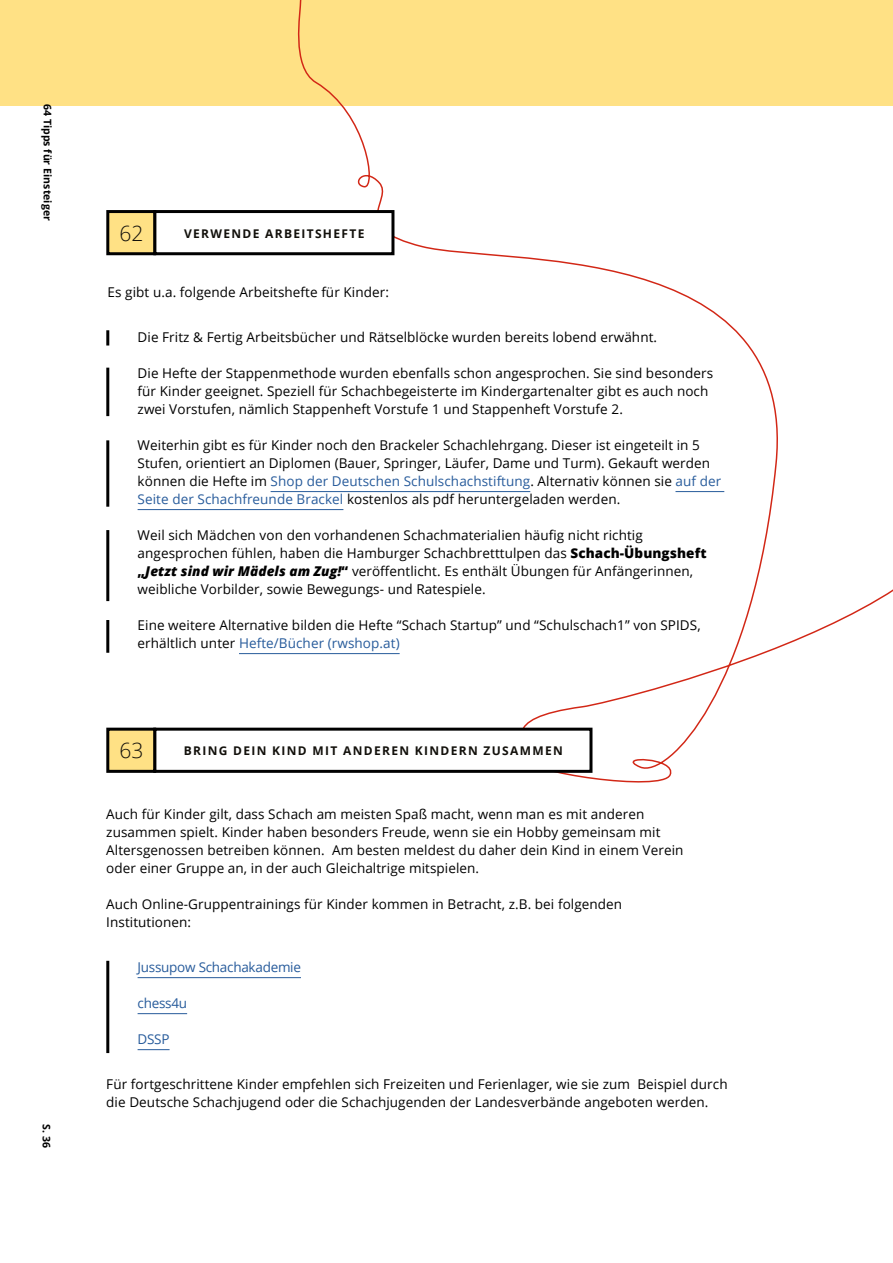
<style>
.page{position:relative;width:893px;height:1263px;background:#fff}
.page>*{position:absolute;margin:0;border:0;box-sizing:border-box;transform-origin:0 0}
.t1{font:300 21px "Open Sans";color:#12100b}
.t2{font:13.5px/18px "Open Sans";letter-spacing:.005em;color:#000}
.t3{font:13.5px "Open Sans";letter-spacing:-.02em;color:#275b9b}
.t4{font:700 12px "Open Sans";letter-spacing:.11em;color:#12100b}
.t5{font:700 10.5px "Open Sans";letter-spacing:.005em;color:#000}
.s1{color:#275b9b}
.s2{font-weight:800}
.s3{font-weight:800;font-style:italic}
</style>
<div class="page">
<div style="left:0;top:0;width:893px;height:105px;background:#ffe185"></div>
<svg style="left:291px;top:0;width:602px;height:783px"></svg>
<div style="left:155px;top:212px;width:238px;height:42px;background:#fff"></div>
<div style="left:153px;top:210px;width:241px;height:45px;border:3px solid #000"></div>
<div style="left:108px;top:212px;width:47px;height:42px;background:#ffe185"></div>
<div style="left:106px;top:210px;width:50px;height:45px;border:3px solid #000"></div>
<div style="left:155px;top:729px;width:436px;height:42px;background:#fff"></div>
<div style="left:153px;top:728px;width:439px;height:45px;border:3px solid #000"></div>
<div style="left:108px;top:729px;width:47px;height:42px;background:#ffe185"></div>
<div style="left:106px;top:728px;width:50px;height:45px;border:3px solid #000"></div>
<hr style="left:106px;top:330px;width:3px;height:15px;background:#000">
<hr style="left:106px;top:368px;width:3px;height:48px;background:#000">
<hr style="left:106px;top:440px;width:3px;height:67px;background:#000">
<hr style="left:106px;top:530px;width:3px;height:71px;background:#000">
<hr style="left:106px;top:961px;width:3px;height:92px;background:#000">
<hr style="left:106px;top:620px;width:3px;height:33px;background:#000">
<hr style="left:271px;top:491px;width:259px;height:1px;background:#275b9b">
<hr style="left:675px;top:491px;width:49px;height:1px;background:#275b9b">
<hr style="left:138px;top:509px;width:205px;height:1px;background:#275b9b">
<hr style="left:239px;top:653px;width:161px;height:1px;background:#275b9b">
<hr style="left:138px;top:977px;width:163px;height:1px;background:#275b9b">
<hr style="left:138px;top:1013px;width:49px;height:1px;background:#275b9b">
<hr style="left:138px;top:1049px;width:32px;height:1px;background:#275b9b">
<p class="t5" style="left:55px;top:104px;width:119px;rotate:90deg">64 Tipps für Einsteiger</p>
<p class="t5" style="left:54px;top:1124px;width:25px;rotate:90deg">S. 36</p>
<h1 class="t1" style="left:120px;top:219px;width:25px">62</h1>
<p class="t4" style="left:184px;top:225px;width:182px">VERWENDE ARBEITSHEFTE</p>
<p class="t2" style="left:108px;top:283px;width:283px">Es gibt u.a. folgende Arbeitshefte für Kinder:</p>
<p class="t2" style="left:138px;top:328px;width:521px">Die Fritz &amp; Fertig Arbeitsbücher und Rätselblöcke wurden bereits lobend erwähnt.</p>
<p class="t2" style="left:138px;top:364px;width:577px">Die Hefte der Stappenmethode wurden ebenfalls schon angesprochen. Sie sind besonders für Kinder geeignet. Speziell für Schachbegeisterte im Kindergartenalter gibt es auch noch zwei Vorstufen, nämlich Stappenheft Vorstufe 1 und Stappenheft Vorstufe 2.</p>
<p class="t2" style="left:138px;top:436px;width:585px">Weiterhin gibt es für Kinder noch den Brackeler Schachlehrgang. Dieser ist eingeteilt in 5<br>Stufen, orientiert an Diplomen (Bauer, Springer, Läufer, Dame und Turm). Gekauft werden können die Hefte im <span class="s1">Shop der Deutschen Schulschachstiftung</span>. Alternativ können sie <span class="s1">auf der Seite der Schachfreunde Brackel</span> kostenlos als pdf heruntergeladen werden.</p>
<p class="t2" style="left:138px;top:526px;width:570px">Weil sich Mädchen von den vorhandenen Schachmaterialien häufig nicht richtig angesprochen fühlen, haben die Hamburger Schachbretttulpen das <span class="s2">Schach-Übungsheft „</span><span class="s3">Jetzt sind wir Mädels am Zug!</span><span class="s2">“</span> veröffentlicht. Es enthält Übungen für Anfängerinnen, weibliche Vorbilder, sowie Bewegungs- und Ratespiele.</p>
<p class="t2" style="left:138px;top:616px;width:565px">Eine weitere Alternative bilden die Hefte “Schach Startup” und “Schulschach1” von SPIDS, erhältlich unter <span class="s1">Hefte/Bücher (rwshop.at)</span></p>
<h1 class="t1" style="left:120px;top:736px;width:25px">63</h1>
<p class="t4" style="left:184px;top:742px;width:381px">BRING DEIN KIND MIT ANDEREN KINDERN ZUSAMMEN</p>
<p class="t2" style="left:106px;top:805px;width:579px">Auch für Kinder gilt, dass Schach am meisten Spaß macht, wenn man es mit anderen zusammen spielt. Kinder haben besonders Freude, wenn sie ein Hobby gemeinsam mit Altersgenossen betreiben können. Am besten meldest du daher dein Kind in einem Verein oder einer Gruppe an, in der auch Gleichaltrige mitspielen.</p>
<p class="t2" style="left:106px;top:895px;width:517px">Auch Online-Gruppentrainings für Kinder kommen in Betracht, z.B. bei folgenden<br>Institutionen:</p>
<p class="t3" style="left:138px;top:958px;width:165px">Jussupow Schachakademie</p>
<p class="t3" style="left:138px;top:994px;width:51px">chess4u</p>
<p class="t3" style="left:138px;top:1030px;width:33px">DSSP</p>
<p class="t2" style="left:106px;top:1075px;width:623px">Für fortgeschrittene Kinder empfehlen sich Freizeiten und Ferienlager, wie sie zum Beispiel durch die Deutsche Schachjugend oder die Schachjugenden der Landesverbände angeboten werden.</p>
</div>
